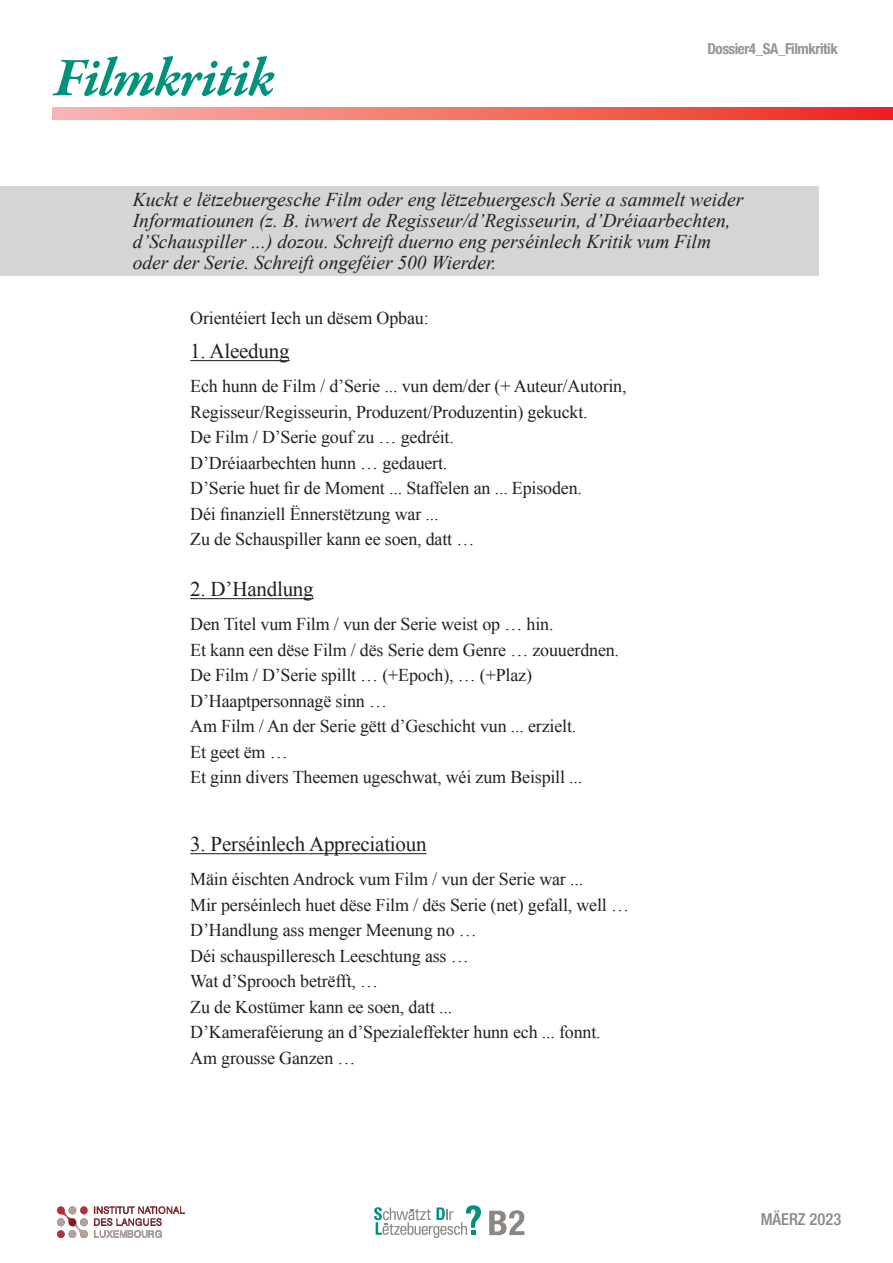
<style>
.page{position:relative;width:893px;height:1263px;background:#fff}
.page>*{position:absolute;margin:0;border:0;box-sizing:border-box;transform-origin:0 0}
.t1{font:italic 700 55.5px "Garamond Premr Pro";letter-spacing:-.015em;color:#00927a}
.t2{font:21px "Times New Roman";letter-spacing:-.01em;color:#231f20}
.t3{font:italic 19.5px/21px "Times New Roman";color:#231f20}
.t4{font:18px/25.5px "Times New Roman";letter-spacing:-.01em;color:#231f20}
.t5{font:500 condensed 16.5px "Helvetica Neue LT Std";color:#8c8782}
.t6{font:700 condensed 15px "Helvetica Neue";letter-spacing:-.03em;color:#939598}
</style>
<div class="page">
<svg style="left:374px;top:1205px;width:107px;height:33px"></svg>
<svg style="left:489px;top:1210px;width:35px;height:25px"></svg>
<img style="left:57px;top:1207px;width:128px;height:30px">
<div style="left:0;top:186px;width:819px;height:90px;background:#d4d5d7"></div>
<svg style="left:52px;top:107px;width:841px;height:13px;background:#f27166"></svg>
<hr style="left:190px;top:360px;width:100px;height:1px;background:#231f20">
<hr style="left:190px;top:598px;width:124px;height:1px;background:#231f20">
<hr style="left:190px;top:853px;width:237px;height:1px;background:#231f20">
<p class="t1" style="left:54px;top:44px;width:222px">Filmkritik</p>
<p class="t6" style="left:707px;top:36px;width:132px">Dossier4_SA_Filmkritik</p>
<p class="t3" style="left:133px;top:188px;width:612px">Kuckt e lëtzebuergesche Film oder eng lëtzebuergesch Serie a sammelt weider<br>Informatiounen (z. B. iwwert de Regisseur/d’Regisseurin, d’Dréiaarbechten, d’Schauspiller ...) dozou. Schreift duerno eng perséinlech Kritik vum Film</p>
<p class="t3" style="left:133px;top:251px;width:365px">oder der Serie. Schreift ongeféier 500 Wierder.</p>
<p class="t4" style="left:190px;top:305px;width:240px">Orientéiert Iech un dësem Opbau:</p>
<p class="t2" style="left:190px;top:337px;width:101px">1. Aleedung</p>
<p class="t4" style="left:190px;top:373px;width:438px">Ech hunn de Film / d’Serie ... vun dem/der (+ Auteur/Autorin,<br>Regisseur/Regisseurin, Produzent/Produzentin) gekuckt.</p>
<p class="t4" style="left:190px;top:424px;width:265px">De Film / D’Serie gouf zu … gedréit.</p>
<p class="t4" style="left:190px;top:450px;width:259px">D’Dréiaarbechten hunn … gedauert.</p>
<p class="t4" style="left:190px;top:475px;width:393px">D’Serie huet fir de Moment ... Staffelen an ... Episoden.</p>
<p class="t4" style="left:190px;top:501px;width:250px">Déi finanziell Ënnerstëtzung war ...</p>
<p class="t4" style="left:190px;top:526px;width:286px">Zu de Schauspiller kann ee soen, datt …</p>
<p class="t2" style="left:190px;top:575px;width:125px">2. D’Handlung</p>
<p class="t4" style="left:190px;top:611px;width:365px">Den Titel vum Film / vun der Serie weist op … hin.</p>
<p class="t4" style="left:190px;top:637px;width:430px">Et kann een dëse Film / dës Serie dem Genre … zouuerdnen.</p>
<p class="t4" style="left:190px;top:662px;width:343px">De Film / D’Serie spillt … (+Epoch), … (+Plaz)</p>
<p class="t4" style="left:190px;top:688px;width:198px">D’Haaptpersonnagë sinn …</p>
<p class="t4" style="left:190px;top:713px;width:388px">Am Film / An der Serie gëtt d’Geschicht vun ... erzielt.</p>
<p class="t4" style="left:190px;top:739px;width:99px">Et geet ëm …</p>
<p class="t4" style="left:190px;top:764px;width:394px">Et ginn divers Theemen ugeschwat, wéi zum Beispill ...</p>
<p class="t2" style="left:190px;top:830px;width:238px">3. Perséinlech Appreciatioun</p>
<p class="t4" style="left:190px;top:866px;width:394px">Mäin éischten Androck vum Film / vun der Serie war ...</p>
<p class="t4" style="left:190px;top:892px;width:440px">Mir perséinlech huet dëse Film / dës Serie (net) gefall, well …</p>
<p class="t4" style="left:190px;top:917px;width:288px">D’Handlung ass menger Meenung no …</p>
<p class="t4" style="left:190px;top:943px;width:280px">Déi schauspilleresch Leeschtung ass …</p>
<p class="t4" style="left:190px;top:968px;width:189px">Wat d’Sprooch betrëfft, …</p>
<p class="t4" style="left:190px;top:994px;width:263px">Zu de Kostümer kann ee soen, datt ...</p>
<p class="t4" style="left:190px;top:1019px;width:412px">D’Kameraféierung an d’Spezialeffekter hunn ech ... fonnt.</p>
<p class="t4" style="left:190px;top:1045px;width:167px">Am grousse Ganzen …</p>
<p class="t5" style="left:761px;top:1209px;width:82px">MÄERZ 2023</p>
</div>
